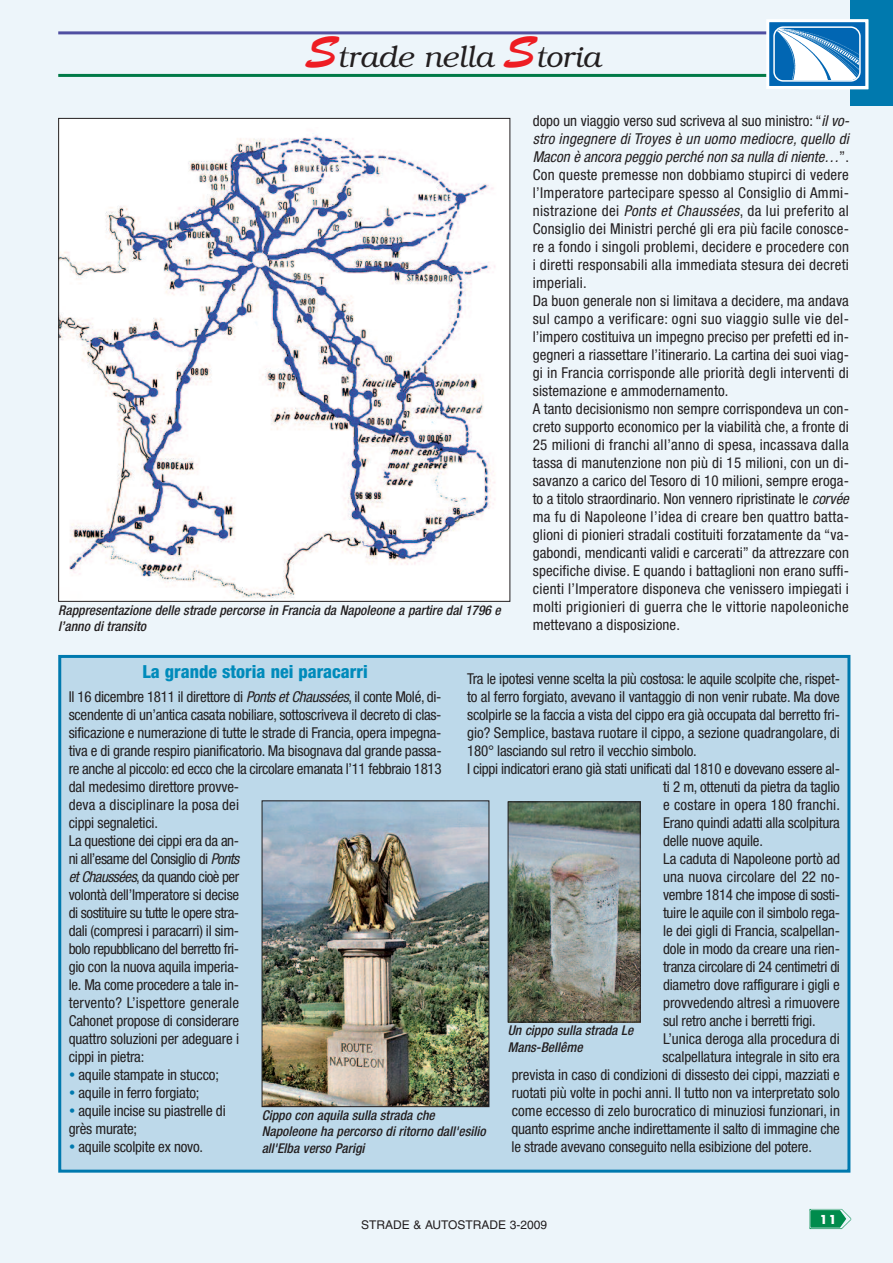
<style>
.page{position:relative;width:893px;height:1263px;background:#edf5fa}
.page>*{position:absolute;margin:0;border:0;box-sizing:border-box;transform-origin:0 0}
.t1{font:italic 300 30px "Bookman";color:#231f20}
.t2{font:800 condensed 18px "Helvetica Neue";color:#008bbb}
.t3{font:condensed 15px "Helvetica Neue";letter-spacing:-.005em;color:#231f20}
.t4{font:condensed 15px/18px "Helvetica Neue";letter-spacing:.015em;color:#231f20}
.t5{font:condensed 15px "Helvetica Neue";letter-spacing:-.025em;color:#231f20}
.t6{font:condensed 15px "Helvetica Neue";letter-spacing:-.04em;color:#231f20}
.t7{font:condensed 15px "Helvetica Neue";letter-spacing:-.035em;color:#231f20}
.t8{font:condensed 15px "Helvetica Neue";letter-spacing:-.03em;color:#231f20}
.t9{font:italic 500 condensed 13.5px/16.2px "Helvetica Neue";color:#231f20}
.t10{font:12px "Helvetica";color:#231f20}
.t11{font:700 12px "Futura";color:#fff}
.s1{font-family:"Brush Script";font-weight:400;font-style:normal;font-size:45px;color:#ee1d23}
.s2{font-style:italic}
</style>
<div class="page">
<img style="left:810px;top:1209px;width:41px;height:20px">
<hr style="left:58px;top:31px;width:790px;height:3px;background:#504fa1">
<hr style="left:58px;top:74px;width:790px;height:3px;background:#017a47">
<div style="left:850px;top:0;width:43px;height:106px;background:#0079ae"></div>
<div style="left:769px;top:22px;width:96px;height:64px;background:#0166b3"></div>
<div style="left:766px;top:19px;width:102px;height:70px;border:3px solid #fff"></div>
<svg style="left:773px;top:26px;width:88px;height:56px"></svg>
<div style="left:59px;top:118px;width:451px;height:483px;background:#fff"></div>
<img style="left:60px;top:133px;width:435px;height:466px">
<div style="left:61px;top:658px;width:786px;height:511px;background:#bdd9ea"></div>
<div style="left:58px;top:655px;width:792px;height:517px;border:3px solid #0079ae"></div>
<img style="left:264px;top:802px;width:223px;height:303px">
<div style="left:262px;top:800px;width:227px;height:307px;border:1px solid #231f20"></div>
<img style="left:510px;top:803px;width:129px;height:217px">
<div style="left:508px;top:801px;width:133px;height:221px;border:1px solid #231f20"></div>
<h1 class="t1" style="left:305px;top:40px;width:297px"><span class="s1">S</span>trade nella <span class="s1">S</span>toria</h1>
<p class="t4" style="left:533px;top:113px;width:318px">dopo un viaggio verso sud scriveva al suo ministro: “<span class="s2">il vo&shy;stro ingegnere di Troyes è un uomo mediocre, quello di Macon è ancora peggio perché non sa nulla di niente…</span>”.<br>Con queste premesse non dobbiamo stupirci di vedere l’Imperatore partecipare spesso al Consiglio di Ammi&shy;nistrazione dei <span class="s2">Ponts et Chaussées</span>, da lui preferito al Consiglio dei Ministri perché gli era più facile conosce&shy;re a fondo i singoli problemi, decidere e procedere con i diretti responsabili alla immediata stesura dei decreti imperiali.<br>Da buon generale non si limitava a decidere, ma andava sul campo a verificare: ogni suo viaggio sulle vie del&shy;l’impero costituiva un impegno preciso per prefetti ed in&shy;gegneri a riassettare l’itinerario. La cartina dei suoi viag&shy;gi in Francia corrisponde alle priorità degli interventi di sistemazione e ammodernamento.<br>A tanto decisionismo non sempre corrispondeva un con&shy;creto supporto economico per la viabilità che, a fronte di 25 milioni di franchi all’anno di spesa, incassava dalla tassa di manutenzione non più di 15 milioni, con un di&shy;savanzo a carico del Tesoro di 10 milioni, sempre eroga&shy;to a titolo straordinario. Non vennero ripristinate le <span class="s2">corvée </span>ma fu di Napoleone l’idea di creare ben quattro batta&shy;glioni di pionieri stradali costituiti forzatamente da “va&shy;gabondi, mendicanti validi e carcerati” da attrezzare con specifiche divise. E quando i battaglioni non erano suffi&shy;cienti l’Imperatore disponeva che venissero impiegati i molti prigionieri di guerra che le vittorie napoleoniche mettevano a disposizione.</p>
<p class="t9" style="left:58px;top:603px;width:444px">Rappresentazione delle strade percorse in Francia da Napoleone a partire dal 1796 e l’anno di transito</p>
<p class="t2" style="left:142px;top:665px;width:227px">La grande storia nei paracarri</p>
<p class="t3" style="left:69px;top:691px;width:374px">Il 16 dicembre 1811 il direttore di <span class="s2">Ponts et Chaussées</span>, il conte Molé, di-</p>
<p class="t3" style="left:69px;top:709px;width:374px">scendente di un’antica casata nobiliare, sottoscriveva il decreto di clas-</p>
<p class="t3" style="left:69px;top:727px;width:374px">sificazione e numerazione di tutte le strade di Francia, opera impegna-</p>
<p class="t3" style="left:69px;top:745px;width:374px">tiva e di grande respiro pianificatorio. Ma bisognava dal grande passa-</p>
<p class="t5" style="left:69px;top:763px;width:374px">re anche al piccolo: ed ecco che la circolare emanata l’11 febbraio 1813</p>
<p class="t3" style="left:69px;top:781px;width:172px">dal medesimo direttore provve-</p>
<p class="t3" style="left:69px;top:799px;width:172px">deva a disciplinare la posa dei</p>
<p class="t3" style="left:69px;top:817px;width:91px">cippi segnaletici.</p>
<p class="t5" style="left:69px;top:835px;width:172px">La questione dei cippi era da an-</p>
<p class="t6" style="left:69px;top:853px;width:172px">ni all’esame del Consiglio di <span class="s2">Ponts</span></p>
<p class="t6" style="left:69px;top:871px;width:172px"><span class="s2">et Chaussées</span>, da quando cioè per</p>
<p class="t3" style="left:69px;top:889px;width:172px">volontà dell’Imperatore si decise</p>
<p class="t7" style="left:69px;top:907px;width:172px">di sostituire su tutte le opere stra-</p>
<p class="t3" style="left:69px;top:925px;width:172px">dali (compresi i paracarri) il sim-</p>
<p class="t8" style="left:69px;top:943px;width:172px">bolo repubblicano del berretto fri-</p>
<p class="t3" style="left:69px;top:961px;width:172px">gio con la nuova aquila imperia-</p>
<p class="t3" style="left:69px;top:979px;width:172px">le. Ma come procedere a tale in-</p>
<p class="t3" style="left:69px;top:997px;width:172px">tervento? L’ispettore generale</p>
<p class="t3" style="left:69px;top:1015px;width:172px">Cahonet propose di considerare</p>
<p class="t3" style="left:69px;top:1033px;width:172px">quattro soluzioni per adeguare i</p>
<p class="t3" style="left:69px;top:1051px;width:77px">cippi in pietra:</p>
<p class="t3" style="left:79px;top:1069px;width:142px">aquile stampate in stucco;</p>
<p class="t3" style="left:79px;top:1087px;width:122px">aquile in ferro forgiato;</p>
<p class="t3" style="left:79px;top:1105px;width:149px">aquile incise su piastrelle di</p>
<p class="t3" style="left:69px;top:1123px;width:70px">grès murate;</p>
<p class="t3" style="left:78px;top:1141px;width:126px">aquile scolpite ex novo.</p>
<p class="t3" style="left:467px;top:673px;width:374px">Tra le ipotesi venne scelta la più costosa: le aquile scolpite che, rispet-</p>
<p class="t3" style="left:467px;top:691px;width:374px">to al ferro forgiato, avevano il vantaggio di non venir rubate. Ma dove</p>
<p class="t3" style="left:467px;top:709px;width:374px">scolpirle se la faccia a vista del cippo era già occupata dal berretto fri-</p>
<p class="t3" style="left:467px;top:727px;width:374px">gio? Semplice, bastava ruotare il cippo, a sezione quadrangolare, di</p>
<p class="t3" style="left:467px;top:745px;width:231px">180° lasciando sul retro il vecchio simbolo.</p>
<p class="t3" style="left:467px;top:763px;width:374px">I cippi indicatori erano già stati unificati dal 1810 e dovevano essere al-</p>
<p class="t3" style="left:663px;top:781px;width:178px">ti 2 m, ottenuti da pietra da taglio</p>
<p class="t3" style="left:663px;top:799px;width:178px">e costare in opera 180 franchi.</p>
<p class="t3" style="left:663px;top:817px;width:178px">Erano quindi adatti alla scolpitura</p>
<p class="t3" style="left:663px;top:835px;width:101px">delle nuove aquile.</p>
<p class="t3" style="left:663px;top:853px;width:178px">La caduta di Napoleone portò ad</p>
<p class="t3" style="left:663px;top:871px;width:178px">una nuova circolare del 22 no-</p>
<p class="t5" style="left:663px;top:889px;width:178px">vembre 1814 che impose di sosti-</p>
<p class="t3" style="left:663px;top:907px;width:178px">tuire le aquile con il simbolo rega-</p>
<p class="t3" style="left:663px;top:925px;width:178px">le dei gigli di Francia, scalpellan-</p>
<p class="t3" style="left:663px;top:943px;width:178px">dole in modo da creare una rien-</p>
<p class="t5" style="left:663px;top:961px;width:178px">tranza circolare di 24 centimetri di</p>
<p class="t3" style="left:663px;top:979px;width:178px">diametro dove raffigurare i gigli e</p>
<p class="t3" style="left:663px;top:997px;width:178px">provvedendo altresì a rimuovere</p>
<p class="t3" style="left:663px;top:1015px;width:154px">sul retro anche i berretti frigi.</p>
<p class="t3" style="left:663px;top:1033px;width:178px">L’unica deroga alla procedura di</p>
<p class="t3" style="left:663px;top:1051px;width:179px">scalpellatura integrale in sito era</p>
<p class="t3" style="left:512px;top:1069px;width:330px">prevista in caso di condizioni di dissesto dei cippi, mazziati e</p>
<p class="t3" style="left:512px;top:1087px;width:330px">ruotati più volte in pochi anni. Il tutto non va interpretato solo</p>
<p class="t3" style="left:512px;top:1105px;width:330px">come eccesso di zelo burocratico di minuziosi funzionari, in</p>
<p class="t3" style="left:511px;top:1123px;width:330px">quanto esprime anche indirettamente il salto di immagine che</p>
<p class="t3" style="left:511px;top:1141px;width:302px">le strade avevano conseguito nella esibizione del potere.</p>
<p class="t9" style="left:508px;top:1024px;width:127px">Un cippo sulla strada Le<br>Mans-Bellême</p>
<p class="t9" style="left:262px;top:1108px;width:226px">Cippo con aquila sulla strada che<br>Napoleone ha percorso di ritorno dall'esilio all'Elba verso Parigi</p>
<p class="t10" style="left:361px;top:1220px;width:187px">STRADE &amp; AUTOSTRADE 3-2009</p>
<p class="t11" style="left:819px;top:1214px;width:19px">11</p>
</div>
